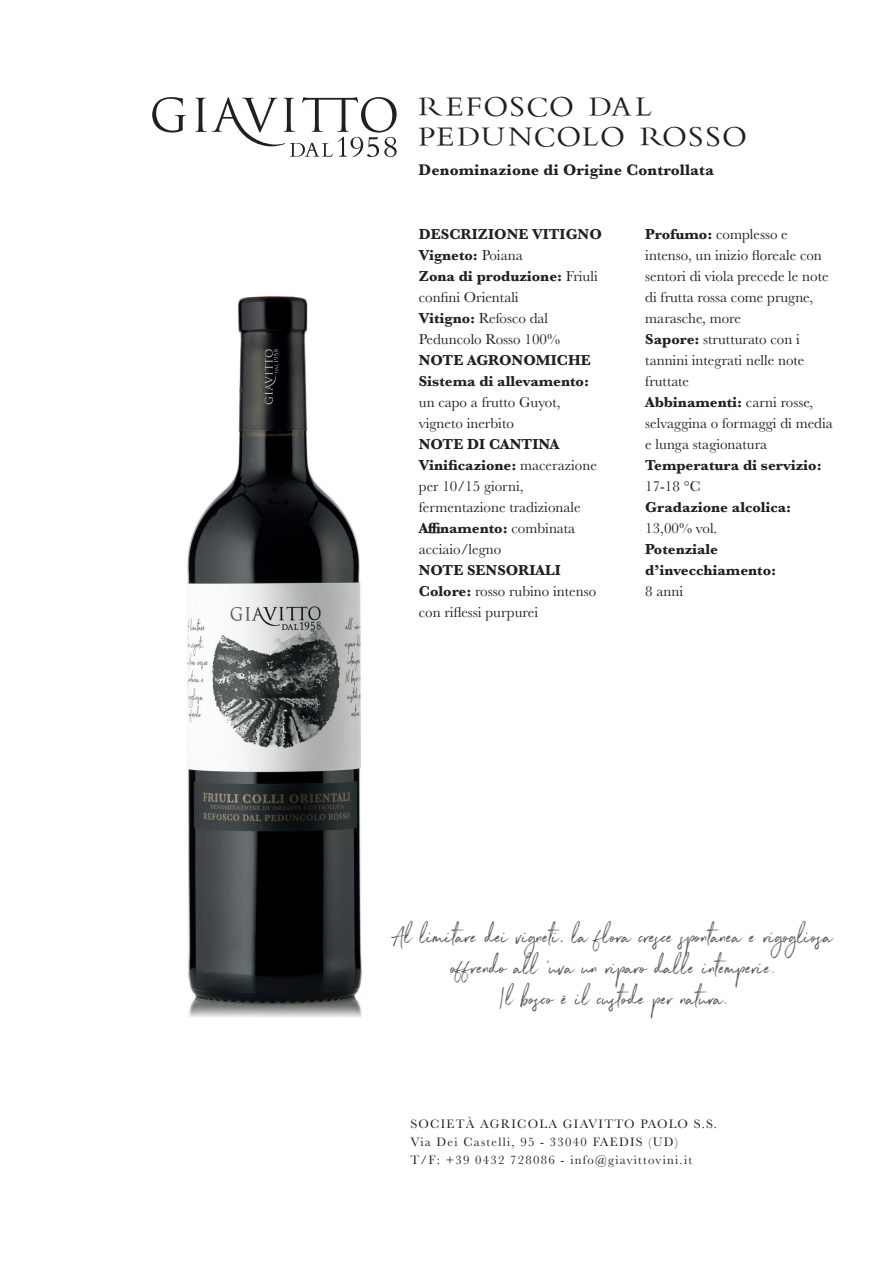
<style>
.page{position:relative;width:893px;height:1263px;background:#fff}
.page>*{position:absolute;margin:0;border:0;box-sizing:border-box;transform-origin:0 0}
.t1{font:30.3px/30px "Steepimbo";letter-spacing:.045em;color:#231f20}
.t2{font:25.5px/30.6px "Northwell";color:#57585a;text-align:center}
.t3{font:700 15.9px "Baskerville";letter-spacing:.01em;color:#231f20}
.t4{font:15px/21px "Baskerville";color:#231f20}
.t5{font:700 15px/21px "Baskerville";color:#231f20}
.t6{font:12.75px/18px "Baskerville";letter-spacing:.1em;color:#231f20}
.s1{font-weight:700}
</style>
<div class="page">
<svg style="left:152px;top:97px;width:245px;height:60px"></svg>
<img style="left:187px;top:296px;width:175px;height:721px">
<h1 class="t1" style="left:419px;top:92px;width:330px">REFOSCO DAL<br>PEDUNCOLO ROSSO</h1>
<p class="t3" style="left:419px;top:158px;width:297px">Denominazione di Origine Controllata</p>
<p class="t4" style="left:419px;top:224px;width:184px"><span class="s1">DESCRIZIONE VITIGNO<br>Vigneto:</span> Poiana<br><span class="s1">Zona di produzione:</span> Friuli confini Orientali<br><span class="s1">Vitigno:</span> Refosco dal<br>Peduncolo Rosso 100%</p>
<p class="t5" style="left:419px;top:350px;width:173px">NOTE AGRONOMICHE<br>Sistema di allevamento:</p>
<p class="t4" style="left:419px;top:392px;width:143px">un capo a frutto Guyot, vigneto inerbito</p>
<p class="t4" style="left:419px;top:434px;width:180px"><span class="s1">NOTE DI CANTINA<br>Vinificazione:</span> macerazione per 10/15 giorni, fermentazione tradizionale<br><span class="s1">Affinamento:</span> combinata acciaio/legno</p>
<p class="t4" style="left:419px;top:560px;width:179px"><span class="s1">NOTE SENSORIALI<br>Colore:</span> rosso rubino intenso con riflessi purpurei</p>
<p class="t4" style="left:645px;top:224px;width:189px"><span class="s1">Profumo:</span> complesso e intenso, un inizio floreale con sentori di viola precede le note di frutta rossa come prugne, marasche, more<br><span class="s1">Sapore:</span> strutturato con i tannini integrati nelle note fruttate<br><span class="s1">Abbinamenti:</span> carni rosse, selvaggina o formaggi di media e lunga stagionatura</p>
<p class="t5" style="left:645px;top:455px;width:178px">Temperatura di servizio:</p>
<p class="t4" style="left:645px;top:476px;width:57px">17-18 °C</p>
<p class="t5" style="left:645px;top:497px;width:148px">Gradazione alcolica:</p>
<p class="t4" style="left:645px;top:518px;width:74px">13,00% vol.</p>
<p class="t5" style="left:645px;top:539px;width:132px">Potenziale d’invecchiamento:</p>
<p class="t4" style="left:645px;top:581px;width:39px">8 anni</p>
<h2 class="t2" style="left:393px;top:918px;width:442px">Al limitare dei vigneti, la flora cresce spontanea e rigogliosa offrendo all ‘uva un riparo dalle intemperie.<br>|l bosco è il custode per natura.</h2>
<p class="t6" style="left:410px;top:1115px;width:308px">SOCIETÀ AGRICOLA GIAVITTO PAOLO S.S.<br>Via Dei Castelli, 95 - 33040 FAEDIS (UD)<br>T/F: +39 0432 728086 - info@giavittovini.it</p>
</div>
